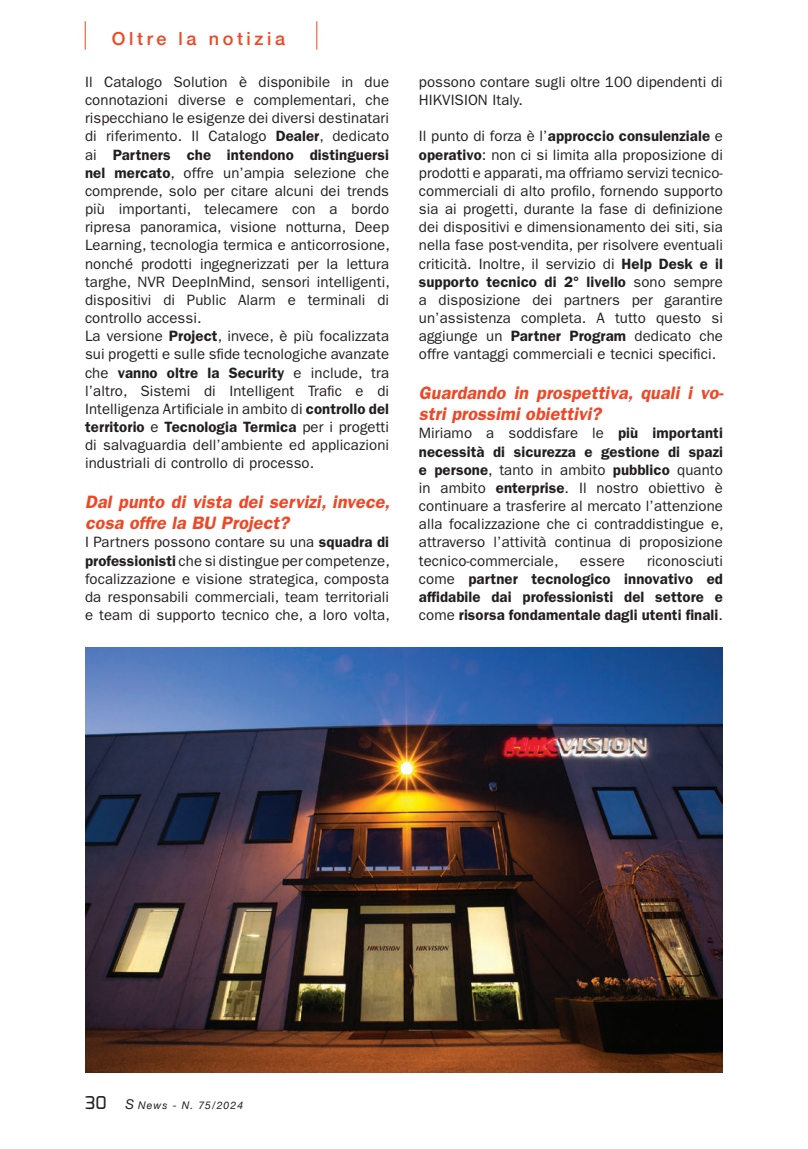
<style>
.page{position:relative;width:808px;height:1149px;background:#fff}
.page>*{position:absolute;margin:0;border:0;box-sizing:border-box;transform-origin:0 0}
.t1{font:italic 600 18px/21.3px "ITC Franklin Gothic Std";color:#ef4725}
.t2{font:500 18px "Helvetica Neue";letter-spacing:.2em;color:#ef4725}
.t3{font:500 17.7px "Exo";color:#231f20}
.t4{font:15px/18.1px "ITC Franklin Gothic Std";letter-spacing:.005em;color:#231f20;text-align:justify}
.t5{font:600 15px/18.1px "ITC Franklin Gothic Std";letter-spacing:.005em;color:#231f20;text-align:justify}
.t6{font:italic 10.5px "Helvetica Neue";letter-spacing:.1em;color:#231f20}
.s1{font-weight:600}
.s2{font-weight:400}
.s3{font-size:13.5px}
</style>
<div class="page">
<svg style="left:85px;top:21px;width:1px;height:29px"></svg>
<svg style="left:317px;top:21px;width:1px;height:29px"></svg>
<img style="left:85px;top:647px;width:638px;height:425px">
<p class="t2" style="left:112px;top:24px;width:175px">Oltre la notizia</p>
<p class="t4" style="left:85px;top:73px;width:306px;text-align:left">Il Catalogo Solution è disponibile in due connotazioni diverse e complementari, che rispecchiano le esigenze dei diversi destinatari di riferimento. Il Catalogo <span class="s1">Dealer</span>, dedicato ai <span class="s1">Partners che intendono distinguersi nel mercato</span>, offre un’ampia selezione che comprende, solo per citare alcuni dei trends più importanti, telecamere con a bordo ripresa panoramica, visione notturna, Deep Learning, tecnologia termica e anticorrosione, nonché prodotti ingegnerizzati per la lettura targhe, NVR DeepInMind, sensori intelligenti, dispositivi di Public Alarm e terminali di controllo accessi.<br>La versione <span class="s1">Project</span>, invece, è più focalizzata sui progetti e sulle sfide tecnologiche avanzate che <span class="s1">vanno oltre la Security</span> e include, tra l’altro, Sistemi di Intelligent Trafic e di Intelligenza Artificiale in ambito di <span class="s1">controllo del territorio</span> e <span class="s1">Tecnologia Termica</span> per i progetti di salvaguardia dell’ambiente ed applicazioni industriali di controllo di processo.</p>
<p class="t1" style="left:85px;top:491px;width:310px">Dal punto di vista dei servizi, invece, cosa offre la BU Project?</p>
<p class="t4" style="left:85px;top:533px;width:306px">I Partners possono contare su una <span class="s1">squadra di professionisti</span> che si distingue per competenze, focalizzazione e visione strategica, composta da responsabili commerciali, team territoriali e team di supporto tecnico che, a loro volta,</p>
<p class="t4" style="left:419px;top:73px;width:305px">possono contare sugli oltre 100 dipendenti di<br>HIKVISION Italy.</p>
<p class="t4" style="left:419px;top:127px;width:306px">Il punto di forza è l’<span class="s1">approccio consulenziale</span> e <span class="s1">operativo</span>: non ci si limita alla proposizione di prodotti e apparati, ma offriamo servizi tecnico&shy;commerciali di alto profilo, fornendo supporto sia ai progetti, durante la fase di definizione dei dispositivi e dimensionamento dei siti, sia nella fase post-vendita, per risolvere eventuali criticità. Inoltre, il servizio di <span class="s1">Help Desk e il supporto tecnico di 2° livello</span> sono sempre a disposizione dei partners per garantire un’assistenza completa. A tutto questo si aggiunge un <span class="s1">Partner Program</span> dedicato che offre vantaggi commerciali e tecnici specifici.</p>
<p class="t1" style="left:419px;top:382px;width:309px">Guardando in prospettiva, quali i vo&shy;stri prossimi obiettivi?</p>
<p class="t4" style="left:419px;top:424px;width:306px">Miriamo a soddisfare le <span class="s1">più importanti necessità di sicurezza e gestione di spazi e persone</span>, tanto in ambito <span class="s1">pubblico</span> quanto in ambito <span class="s1">enterprise</span>. Il nostro obiettivo è continuare a trasferire al mercato l’attenzione alla focalizzazione che ci contraddistingue e, attraverso l’attività continua di proposizione tecnico-commerciale,</p>
<p class="t5" style="left:419px;top:551px;width:306px;text-indent:228px"><span class="s2">riconosciuti come</span> partner tecnologico innovativo ed affidabile dai professionisti del settore e <span class="s2">come</span> risorsa fondamentale dagli utenti finali<span class="s2">.</span></p>
<p class="t4" style="left:580px;top:551px;width:47px">essere</p>
<p class="t3" style="left:85px;top:1090px;width:23px">30</p>
<p class="t6" style="left:126px;top:1096px;width:119px"><span class="s3">S</span> News - N. 75/2024</p>
</div>
